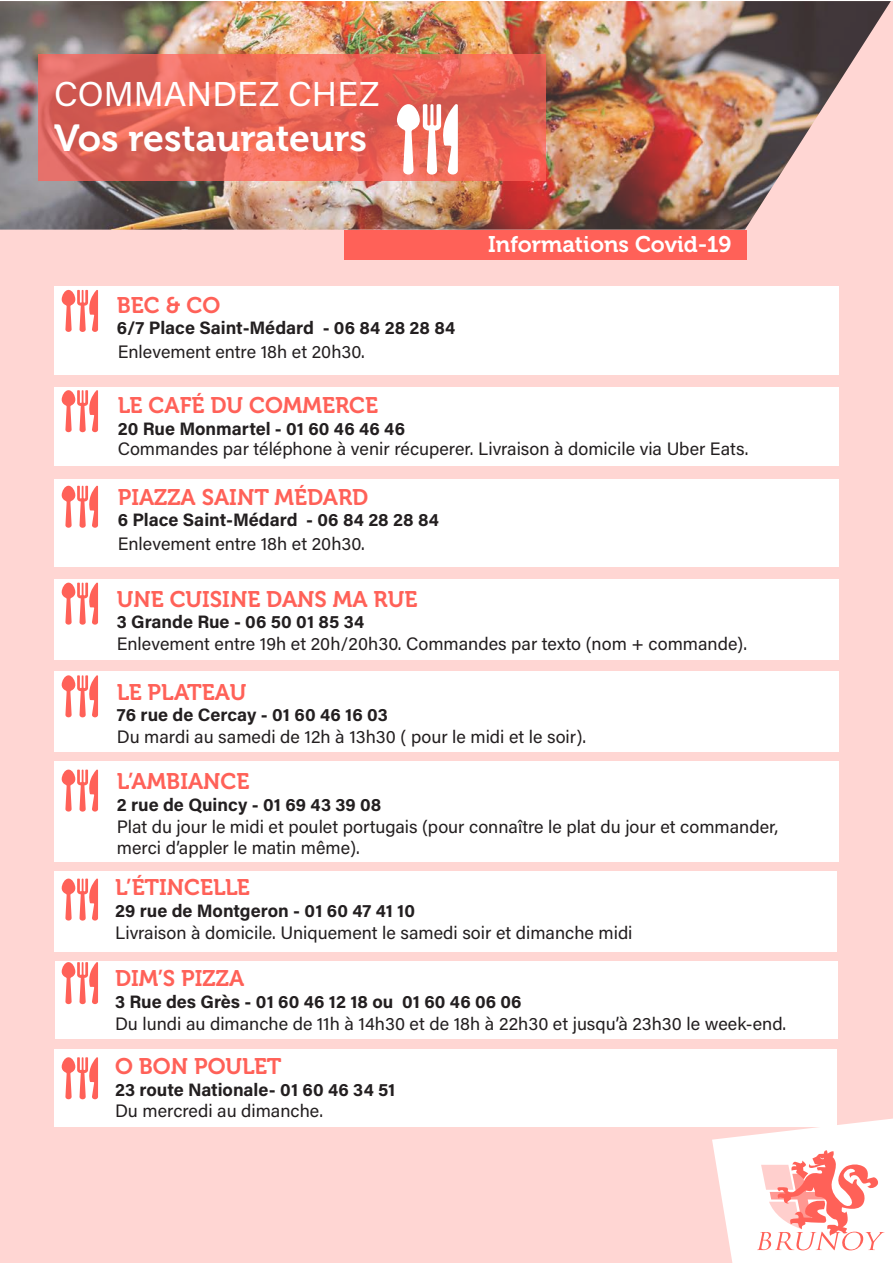
<style>
.page{position:relative;width:893px;height:1263px;background:#fff}
.page>*{position:absolute;margin:0;border:0;box-sizing:border-box;transform-origin:0 0}
.t1{font:37.5px "Museo 700";color:#fff}
.t2{font:34.5px "Acumin Pro";letter-spacing:.005em;color:#fff}
.t3{font:22.5px "Museo 700";color:#ff6158}
.t4{font:22.5px "Museo 700";color:#fff}
.t5{font:18px/21.6px "Acumin Pro";color:#231f20}
.t6{font:700 18px "Acumin Pro";color:#231f20}
</style>
<div class="page">
<div style="left:0;top:1px;width:893px;height:1261px;background:#ffd6d3"></div>
<div style="left:344px;top:230px;width:403px;height:30px;background:#ff6158"></div>
<img style="left:0;top:1px;width:891px;height:229px">
<svg style="left:38px;top:54px;width:508px;height:127px;background:#e56558"></svg>
<div style="left:54px;top:286px;width:785px;height:88px;background:#fff"></div>
<div style="left:54px;top:387px;width:785px;height:79px;background:#fff"></div>
<div style="left:54px;top:479px;width:785px;height:88px;background:#fff"></div>
<div style="left:54px;top:579px;width:785px;height:80px;background:#fff"></div>
<div style="left:54px;top:672px;width:785px;height:80px;background:#fff"></div>
<div style="left:54px;top:761px;width:785px;height:101px;background:#fff"></div>
<div style="left:54px;top:871px;width:783px;height:80px;background:#fff"></div>
<div style="left:55px;top:961px;width:783px;height:78px;background:#fff"></div>
<div style="left:54px;top:1049px;width:783px;height:78px;background:#fff"></div>
<svg style="left:712px;top:1118px;width:181px;height:145px"></svg>
<svg style="left:62px;top:290px;width:36px;height:42px"></svg>
<svg style="left:62px;top:390px;width:36px;height:42px"></svg>
<svg style="left:62px;top:486px;width:36px;height:42px"></svg>
<svg style="left:62px;top:583px;width:36px;height:42px"></svg>
<svg style="left:62px;top:675px;width:36px;height:42px"></svg>
<svg style="left:62px;top:769px;width:36px;height:43px"></svg>
<svg style="left:62px;top:878px;width:36px;height:43px"></svg>
<svg style="left:62px;top:962px;width:36px;height:42px"></svg>
<svg style="left:62px;top:1057px;width:36px;height:42px"></svg>
<svg style="left:397px;top:104px;width:61px;height:71px;background:#f3b5ad"></svg>
<h2 class="t2" style="left:54px;top:70px;width:327px">COMMANDEZ CHEZ</h2>
<h1 class="t1" style="left:54px;top:117px;width:315px">Vos restaurateurs</h1>
<p class="t4" style="left:488px;top:232px;width:245px">Informations Covid-19</p>
<p class="t3" style="left:117px;top:292px;width:105px">BEC &amp; CO</p>
<p class="t6" style="left:117px;top:315px;width:340px">6/7 Place Saint-Médard - 06 84 28 28 84</p>
<p class="t5" style="left:118px;top:340px;width:248px">Enlevement entre 18h et 20h30.</p>
<p class="t3" style="left:118px;top:393px;width:262px">LE CAFÉ DU COMMERCE</p>
<p class="t6" style="left:118px;top:416px;width:289px">20 Rue Monmartel - 01 60 46 46 46</p>
<p class="t5" style="left:118px;top:437px;width:632px">Commandes par téléphone à venir récuperer. Livraison à domicile via Uber Eats.</p>
<p class="t3" style="left:118px;top:484px;width:252px">PIAZZA SAINT MÉDARD</p>
<p class="t6" style="left:118px;top:507px;width:323px">6 Place Saint-Médard - 06 84 28 28 84</p>
<p class="t5" style="left:118px;top:532px;width:248px">Enlevement entre 18h et 20h30.</p>
<p class="t3" style="left:117px;top:586px;width:302px">UNE CUISINE DANS MA RUE</p>
<p class="t6" style="left:117px;top:609px;width:249px">3 Grande Rue - 06 50 01 85 34</p>
<p class="t5" style="left:117px;top:632px;width:632px">Enlevement entre 19h et 20h/20h30. Commandes par texto (nom + commande).</p>
<p class="t3" style="left:117px;top:679px;width:131px">LE PLATEAU</p>
<p class="t6" style="left:117px;top:702px;width:273px">76 rue de Cercay - 01 60 46 16 03</p>
<p class="t5" style="left:117px;top:725px;width:471px">Du mardi au samedi de 12h à 13h30 ( pour le midi et le soir).</p>
<p class="t3" style="left:117px;top:769px;width:134px">L’AMBIANCE</p>
<p class="t6" style="left:117px;top:792px;width:266px">2 rue de Quincy - 01 69 43 39 08</p>
<p class="t5" style="left:117px;top:815px;width:663px">Plat du jour le midi et poulet portugais (pour connaître le plat du jour et commander, merci d’appler le matin même).</p>
<p class="t3" style="left:115px;top:875px;width:136px">L’ÉTINCELLE</p>
<p class="t6" style="left:115px;top:898px;width:302px">29 rue de Montgeron - 01 60 47 41 10</p>
<p class="t5" style="left:115px;top:921px;width:519px">Livraison à domicile. Uniquement le samedi soir et dimanche midi</p>
<p class="t3" style="left:115px;top:966px;width:131px">DIM’S PIZZA</p>
<p class="t6" style="left:115px;top:989px;width:408px">3 Rue des Grès - 01 60 46 12 18 ou 01 60 46 06 06</p>
<p class="t5" style="left:115px;top:1012px;width:673px">Du lundi au dimanche de 11h à 14h30 et de 18h à 22h30 et jusqu’à 23h30 le week-end.</p>
<p class="t3" style="left:115px;top:1054px;width:168px">O BON POULET</p>
<p class="t6" style="left:115px;top:1077px;width:282px">23 route Nationale- 01 60 46 34 51</p>
<p class="t5" style="left:115px;top:1099px;width:210px">Du mercredi au dimanche.</p>
</div>
